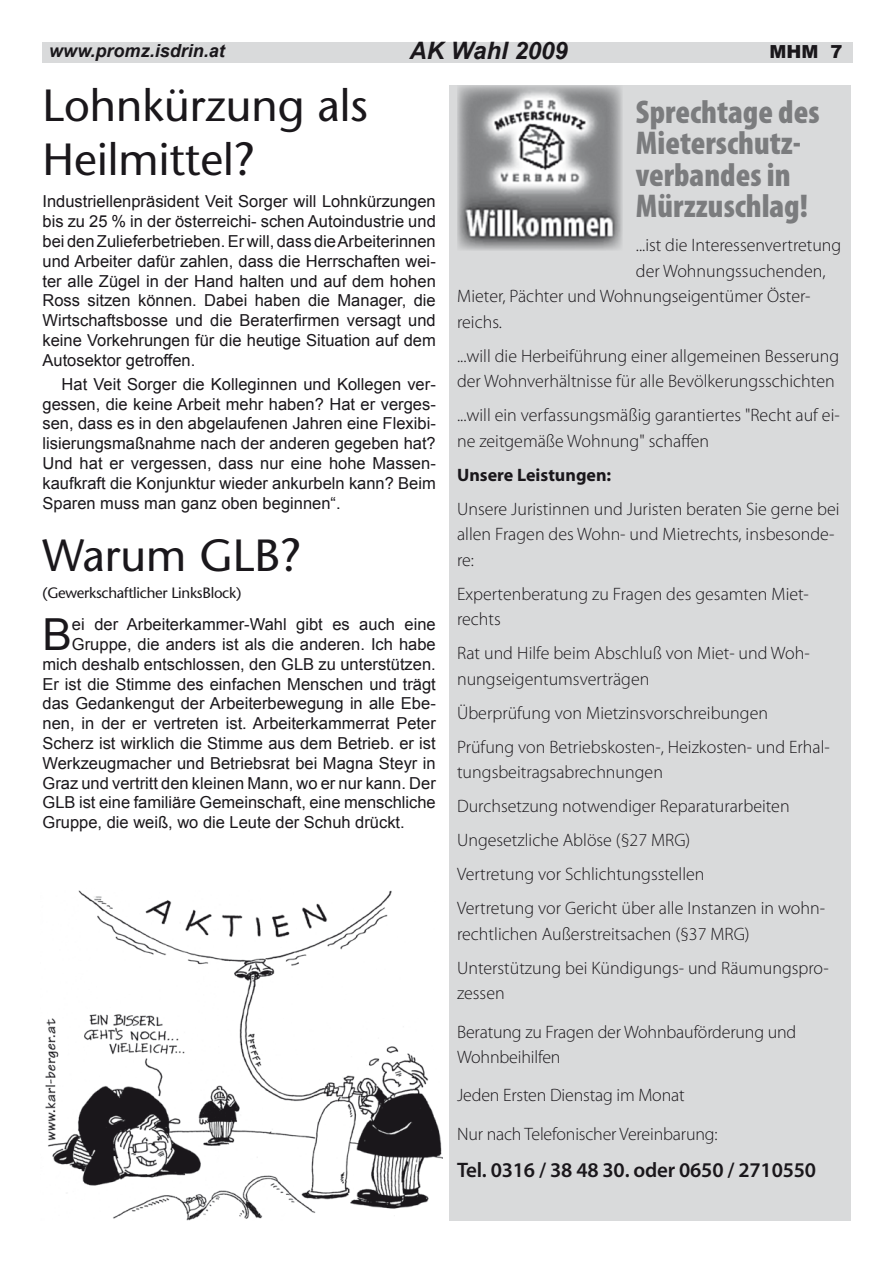
<style>
.page{position:relative;width:893px;height:1263px;background:#fff}
.page>*{position:absolute;margin:0;border:0;box-sizing:border-box;transform-origin:0 0}
.t1{font:45px/54px "Stone Sans";color:#1a171b}
.t2{font:44.1px "Arial";color:#1a171b}
.t3{font:900 condensed 33px/31.5px "Myriad Pro";color:#7b7c7e}
.t4{font:italic 700 24px "Arial";color:#1a171b}
.t5{font:600 21px "Myriad Pro";letter-spacing:-.01em;color:#1a171b}
.t6{font:300 18px/25.5px "Myriad Pro";color:#1a171b}
.t7{font:italic 700 18px "Arial";color:#1a171b}
.t8{font:700 18px "Myriad Pro";color:#1a171b}
.t9{font:900 18px "Arial";color:#1a171b}
.t10{font:16.5px/19.8px "Arial";color:#1a171b;text-align:justify}
.t11{font:15px "Stone Sans";letter-spacing:-.02em;color:#1a171b}
</style>
<div class="page">
<div style="left:43px;top:43px;width:810px;height:20px;background:#d9dadb"></div>
<div style="left:449px;top:85px;width:401px;height:1135px;background:#d9dadb"></div>
<img style="left:457px;top:85px;width:165px;height:165px">
<img style="left:45px;top:890px;width:397px;height:330px">
<p class="t7" style="left:49px;top:41px;width:177px">www.promz.isdrin.at</p>
<h3 class="t4" style="left:410px;top:37px;width:160px">AK Wahl 2009</h3>
<p class="t9" style="left:769px;top:42px;width:48px">MHM</p>
<h1 class="t1" style="left:43px;top:78px;width:327px">Lohnkürzung als<br>Heilmittel?</h1>
<p class="t10" style="left:43px;top:192px;width:395px">Industriellenpräsident Veit Sorger will Lohnkürzungen bis zu 25 % in der österreichi- schen Autoindustrie und bei den Zulieferbetrieben. Er will, dass die Arbeiterinnen und Arbeiter dafür zahlen, dass die Herrschaften wei&shy;ter alle Zügel in der Hand halten und auf dem hohen Ross sitzen können. Dabei haben die Manager, die Wirtschaftsbosse und die Beraterfirmen versagt und keine Vorkehrungen für die heutige Situation auf dem Autosektor getroffen.</p>
<p class="t10" style="left:43px;top:374px;width:395px;text-indent:19px">Hat Veit Sorger die Kolleginnen und Kollegen ver&shy;gessen, die keine Arbeit mehr haben? Hat er verges&shy;sen, dass es in den abgelaufenen Jahren eine Flexibi&shy;lisierungsmaßnahme nach der anderen gegeben hat?<br>Und hat er vergessen, dass nur eine hohe Massen&shy;kaufkraft die Konjunktur wieder ankurbeln kann? Beim Sparen muss man ganz oben beginnen“.</p>
<h1 class="t1" style="left:43px;top:528px;width:260px">Warum GLB?</h1>
<p class="t11" style="left:43px;top:583px;width:200px">(Gewerkschaftlicher LinksBlock)</p>
<h2 class="t2" style="left:43px;top:610px;width:31px">B</h2>
<p class="t10" style="left:72px;top:614px;width:365px">ei der Arbeiterkammer-Wahl gibt es auch eine</p>
<h3 class="t3" style="left:636px;top:95px;width:185px">Sprechtage des<br>Mieterschutz&shy;verbandes in<br>Mürzzuschlag!</h3>
<p class="t6" style="left:636px;top:232px;width:207px">...ist die Interessenvertretung</p>
<p class="t6" style="left:636px;top:258px;width:191px">der Wohnungssuchenden,</p>
<p class="t6" style="left:457px;top:283px;width:355px">Mieter, Pächter und Wohnungseigentümer Öster-</p>
<p class="t6" style="left:457px;top:309px;width:46px">reichs.</p>
<p class="t6" style="left:457px;top:343px;width:384px">...will die Herbeiführung einer allgemeinen Besserung der Wohnverhältnisse für alle Bevölkerungsschichten</p>
<p class="t6" style="left:457px;top:402px;width:384px">...will ein verfassungsmäßig garantiertes "Recht auf ei&shy;ne zeitgemäße Wohnung" schaffen</p>
<p class="t8" style="left:457px;top:463px;width:156px">Unsere Leistungen:</p>
<p class="t6" style="left:457px;top:496px;width:384px">Unsere Juristinnen und Juristen beraten Sie gerne bei allen Fragen des Wohn- und Mietrechts, insbesonde&shy;re:</p>
<p class="t6" style="left:457px;top:581px;width:353px">Expertenberatung zu Fragen des gesamten Miet&shy;rechts</p>
<p class="t6" style="left:457px;top:640px;width:354px">Rat und Hilfe beim Abschluß von Miet- und Woh&shy;nungseigentumsverträgen</p>
<p class="t6" style="left:457px;top:695px;width:374px;line-height:34px">Überprüfung von Mietzinsvorschreibungen<br>Prüfung von Betriebskosten-, Heizkosten- und Erhal-</p>
<p class="t6" style="left:457px;top:755px;width:370px;line-height:34px">tungsbeitragsabrechnungen<br>Durchsetzung notwendiger Reparaturarbeiten Ungesetzliche Ablöse (§27 MRG)<br>Vertretung vor Schlichtungsstellen<br>Vertretung vor Gericht über alle Instanzen in wohn-</p>
<p class="t6" style="left:457px;top:916px;width:373px;line-height:34px">rechtlichen Außerstreitsachen (§37 MRG)<br>Unterstützung bei Kündigungs- und Räumungspro-</p>
<p class="t6" style="left:457px;top:974px;width:341px;line-height:38.2px">zessen<br>Beratung zu Fragen der Wohnbauförderung und</p>
<p class="t6" style="left:457px;top:1038px;width:262px;line-height:38.2px">Wohnbeihilfen<br>Jeden Ersten Dienstag im Monat<br>Nur nach Telefonischer Vereinbarung:</p>
<p class="t5" style="left:457px;top:1157px;width:360px">Tel. 0316 / 38 48 30. oder 0650 / 2710550</p>
<p class="t10" style="left:72px;top:634px;width:365px">Gruppe, die anders ist als die anderen. Ich habe</p>
<p class="t10" style="left:43px;top:654px;width:395px">mich deshalb entschlossen, den GLB zu unterstützen.</p>
<p class="t10" style="left:43px;top:674px;width:395px">Er ist die Stimme des einfachen Menschen und trägt</p>
<p class="t10" style="left:43px;top:694px;width:395px">das Gedankengut der Arbeiterbewegung in alle Ebe-</p>
<p class="t10" style="left:43px;top:713px;width:395px">nen, in der er vertreten ist. Arbeiterkammerrat Peter</p>
<p class="t10" style="left:43px;top:733px;width:395px">Scherz ist wirklich die Stimme aus dem Betrieb. er ist</p>
<p class="t10" style="left:43px;top:753px;width:395px">Werkzeugmacher und Betriebsrat bei Magna Steyr in</p>
<p class="t10" style="left:43px;top:773px;width:395px">Graz und vertritt den kleinen Mann, wo er nur kann. Der</p>
<p class="t10" style="left:43px;top:793px;width:395px">GLB ist eine familiäre Gemeinschaft, eine menschliche</p>
<p class="t10" style="left:43px;top:812px;width:364px">Gruppe, die weiß, wo die Leute der Schuh drückt.</p>
</div>
